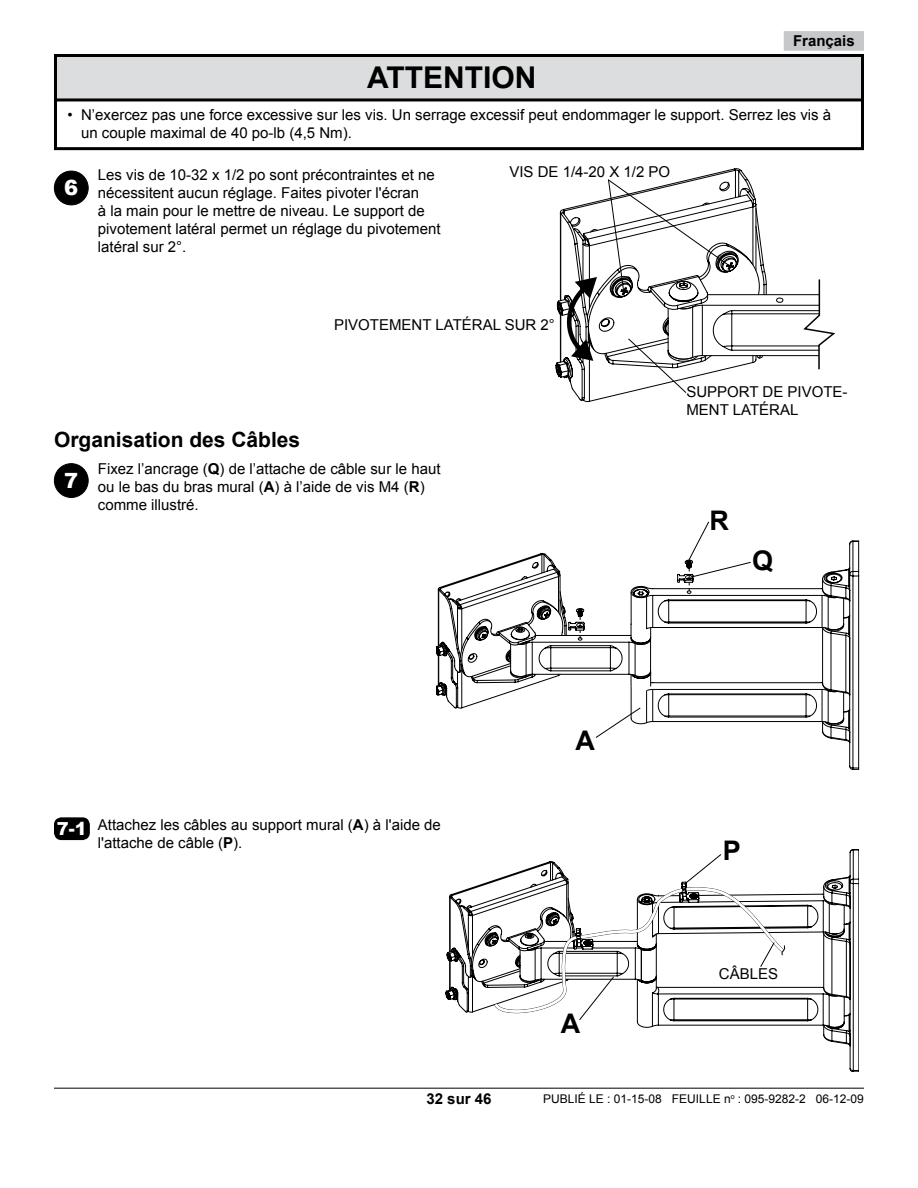
<style>
.page{position:relative;width:918px;height:1188px;background:#fff}
.page>*{position:absolute;margin:0;border:0;box-sizing:border-box;transform-origin:0 0}
.t1{font:700 30px "Arial";color:#000}
.t2{font:700 27px "Arial";color:#000}
.t3{font:700 21px "Arial";color:#000}
.t4{font:900 21px "Arial";color:#fff}
.t5{font:900 18px "Arial";color:#fff}
.t6{font:15px/18px "Arial";color:#000}
.t7{font:700 15px "Arial";color:#000}
.t8{font:12px "Arial";color:#000}
.s1{font-weight:700}
</style>
<div class="page">
<hr style="left:54px;top:1088px;width:810px;height:1px;background:#000">
<div style="left:784px;top:31px;width:80px;height:20px;background:#c6c8ca;border:3px solid #c6c8ca"></div>
<div style="left:54px;top:171px;width:34px;height:34px;background:#000;border-radius:50%"></div>
<div style="left:54px;top:171px;width:35px;height:34px;border:1px solid #000;border-radius:50%"></div>
<svg style="left:556px;top:170px;width:246px;height:233px"></svg>
<svg style="left:564px;top:277px;width:33px;height:84px"></svg>
<svg style="left:776px;top:298px;width:7px;height:5px"></svg>
<div style="left:54px;top:97px;width:810px;height:53px;border:3px solid #000"></div>
<div style="left:56px;top:56px;width:806px;height:44px;background:#dcddde"></div>
<div style="left:54px;top:54px;width:810px;height:47px;border:3px solid #000"></div>
<svg style="left:627px;top:338px;width:60px;height:56px"></svg>
<svg style="left:607px;top:179px;width:125px;height:114px"></svg>
<svg style="left:802px;top:279px;width:34px;height:91px"></svg>
<svg style="left:636px;top:849px;width:218px;height:223px"></svg>
<svg style="left:752px;top:540px;width:108px;height:230px"></svg>
<div style="left:54px;top:464px;width:34px;height:33px;background:#000;border-radius:50%"></div>
<div style="left:54px;top:463px;width:35px;height:35px;border:1px solid #000;border-radius:50%"></div>
<svg style="left:446px;top:853px;width:342px;height:168px"></svg>
<svg style="left:437px;top:521px;width:315px;height:217px"></svg>
<div style="left:55px;top:818px;width:34px;height:21px;background:#000;border-radius:7px"></div>
<div style="left:54px;top:817px;width:36px;height:23px;border:2px solid #000;border-radius:7px"></div>
<h1 class="t1" style="left:367px;top:57px;width:171px">ATTENTION</h1>
<p class="t7" style="left:793px;top:31px;width:63px">Français</p>
<p class="t6" style="left:81px;top:106px;width:752px;text-indent:-14px">• N’exercez pas une force excessive sur les vis. Un serrage excessif peut endommager le support. Serrez les vis à un couple maximal de 40 po-lb (4,5 Nm).</p>
<h3 class="t4" style="left:64px;top:173px;width:16px">6</h3>
<p class="t6" style="left:98px;top:166px;width:344px">Les vis de 10-32 x 1/2 po sont précontraintes et ne nécessitent aucun réglage. Faites pivoter l'écran<br>à la main pour le mettre de niveau. Le support de pivotement latéral permet un réglage du pivotement latéral sur 2°.</p>
<p class="t6" style="left:509px;top:162px;width:151px">VIS DE 1/4-20 X 1/2 po</p>
<p class="t6" style="left:334px;top:316px;width:222px">PIVOTEMENT LATÉRAL SUR 2°</p>
<h3 class="t3" style="left:54px;top:426px;width:248px">Organisation des Câbles</h3>
<h3 class="t4" style="left:64px;top:465px;width:16px">7</h3>
<p class="t6" style="left:98px;top:460px;width:344px">Fixez l’ancrage (<span class="s1">Q</span>) de l’attache de câble sur le haut ou le bas du bras mural (<span class="s1">A</span>) à l’aide de vis M4 (<span class="s1">R</span>) comme illustré.</p>
<p class="t6" style="left:686px;top:383px;width:163px">SUPPORT DE PIVOTE-<br>MENT LATÉRAL</p>
<h2 class="t2" style="left:709px;top:502px;width:21px">R</h2>
<h2 class="t2" style="left:752px;top:543px;width:23px">Q</h2>
<p class="t5" style="left:57px;top:816px;width:32px">7-1</p>
<p class="t6" style="left:98px;top:815px;width:345px">Attachez les câbles au support mural (<span class="s1">A</span>) à l'aide de l'attache de câble (<span class="s1">P</span>).</p>
<h2 class="t2" style="left:576px;top:723px;width:21px">A</h2>
<h2 class="t2" style="left:561px;top:1005px;width:21px">A</h2>
<h2 class="t2" style="left:723px;top:832px;width:20px">P</h2>
<p class="t6" style="left:719px;top:965px;width:31px">Câbles</p>
<p class="t7" style="left:426px;top:1089px;width:67px">32 sur 46</p>
<p class="t8" style="left:543px;top:1091px;width:322px">PUBLIÉ LE : 01-15-08 FEUILLE n<sup>o</sup> : 095-9282-2 06-12-09</p>
</div>
